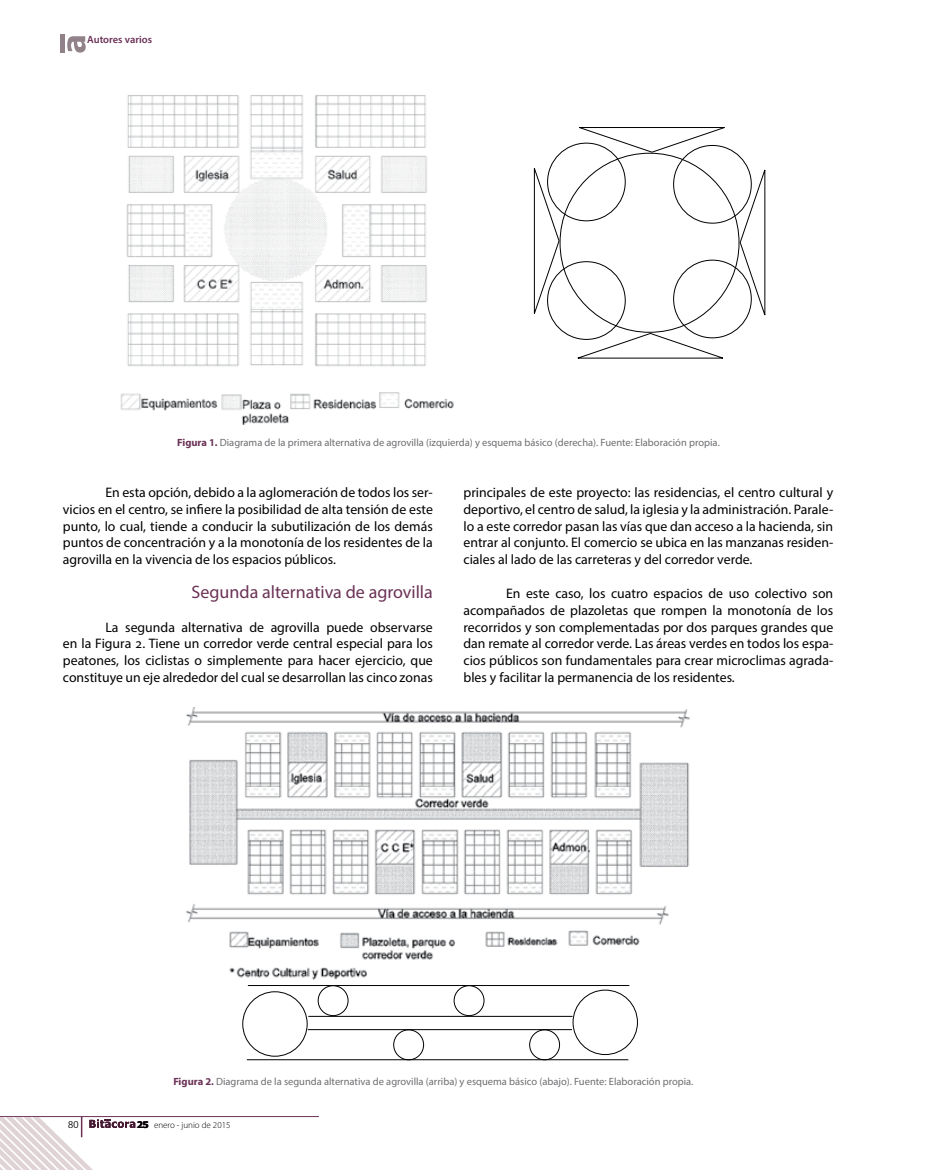
<style>
.page{position:relative;width:927px;height:1170px;background:#fff}
.page>*{position:absolute;margin:0;border:0;box-sizing:border-box;transform-origin:0 0}
.t1{font:18px "Myriad Pro";color:#6b3256}
.t2{font:13.8px/16.8px "Myriad Pro";color:#000;text-align:justify}
.t3{font:10.5px "Myriad Pro";color:#6d6e71}
.t4{font:600 10.5px "Myriad Pro";color:#6b3256}
.t5{font:300 10.5px "Myriad Pro";color:#000}
.t6{font:300 9px "Myriad Pro";color:#000}
.s1{font-weight:700;color:#6b3256}
.s2{font-family:"Verdana";font-weight:700;color:#939598}
</style>
<div class="page">
<hr style="left:0;top:1116px;width:319px;height:1px;background:#6b3256">
<hr style="left:60px;top:34px;width:4px;height:19px;background:#918289">
<svg style="left:67px;top:36px;width:19px;height:17px"></svg>
<svg style="left:0;top:1116px;width:135px;height:53px"></svg>
<img style="left:186px;top:707px;width:504px;height:273px">
<hr style="left:248px;top:985px;width:381px;height:1px;background:#000">
<hr style="left:247px;top:1059px;width:381px;height:1px;background:#000">
<hr style="left:308px;top:1015px;width:265px;height:1px;background:#000">
<hr style="left:308px;top:1029px;width:264px;height:1px;background:#000">
<div style="left:454px;top:985px;width:30px;height:30px;border:1px solid #000;border-radius:50%"></div>
<div style="left:529px;top:1029px;width:31px;height:31px;border:1px solid #000;border-radius:50%"></div>
<div style="left:318px;top:985px;width:30px;height:30px;border:1px solid #000;border-radius:50%"></div>
<div style="left:393px;top:1029px;width:31px;height:31px;border:1px solid #000;border-radius:50%"></div>
<div style="left:242px;top:991px;width:66px;height:65px;border:1px solid #000;border-radius:50%"></div>
<div style="left:573px;top:989px;width:65px;height:65px;border:1px solid #000;border-radius:50%"></div>
<svg style="left:534px;top:165px;width:26px;height:152px"></svg>
<svg style="left:739px;top:166px;width:26px;height:153px"></svg>
<svg style="left:574px;top:332px;width:153px;height:27px"></svg>
<svg style="left:576px;top:127px;width:152px;height:26px"></svg>
<img style="left:120px;top:95px;width:334px;height:329px">
<p class="t4" style="left:87px;top:33px;width:66px">Autores varios</p>
<p class="t3" style="left:177px;top:435px;width:544px"><span class="s1">Figura 1.</span> Diagrama de la primera alternativa de agrovilla (izquierda) y esquema básico (derecha). Fuente: Elaboración propia.</p>
<p class="t2" style="left:63px;top:484px;width:371px;text-indent:43px">En esta opción, debido a la aglomeración de todos los ser&shy;vicios en el centro, se infiere la posibilidad de alta tensión de este punto, lo cual, tiende a conducir la subutilización de los demás puntos de concentración y a la monotonía de los residentes de la agrovilla en la vivencia de los espacios públicos.</p>
<h1 class="t1" style="left:192px;top:580px;width:243px">Segunda alternativa de agrovilla</h1>
<p class="t2" style="left:63px;top:618px;width:371px;text-indent:43px">La segunda alternativa de agrovilla puede observarse en la Figura 2. Tiene un corredor verde central especial para los peatones, los ciclistas o simplemente para hacer ejercicio, que constituye un eje alrededor del cual se desarrollan las cinco zonas</p>
<p class="t2" style="left:463px;top:483px;width:371px">principales de este proyecto: las residencias, el centro cultural y deportivo, el centro de salud, la iglesia y la administración. Parale&shy;lo a este corredor pasan las vías que dan acceso a la hacienda, sin entrar al conjunto. El comercio se ubica en las manzanas residen&shy;ciales al lado de las carreteras y del corredor verde.</p>
<p class="t2" style="left:463px;top:584px;width:371px;text-indent:43px">En este caso, los cuatro espacios de uso colectivo son acompañados de plazoletas que rompen la monotonía de los recorridos y son complementadas por dos parques grandes que dan remate al corredor verde. Las áreas verdes en todos los espa&shy;cios públicos son fundamentales para crear microclimas agrada&shy;bles y facilitar la permanencia de los residentes.</p>
<p class="t3" style="left:173px;top:1074px;width:522px"><span class="s1">Figura 2.</span> Diagrama de la segunda alternativa de agrovilla (arriba) y esquema básico (abajo). Fuente: Elaboración propia.</p>
<p class="t5" style="left:68px;top:1118px;width:12px">80</p>
<p class="t6" style="left:137px;top:1119px;width:95px"><span class="s2">25</span> enero - junio de 2015</p>
</div>
